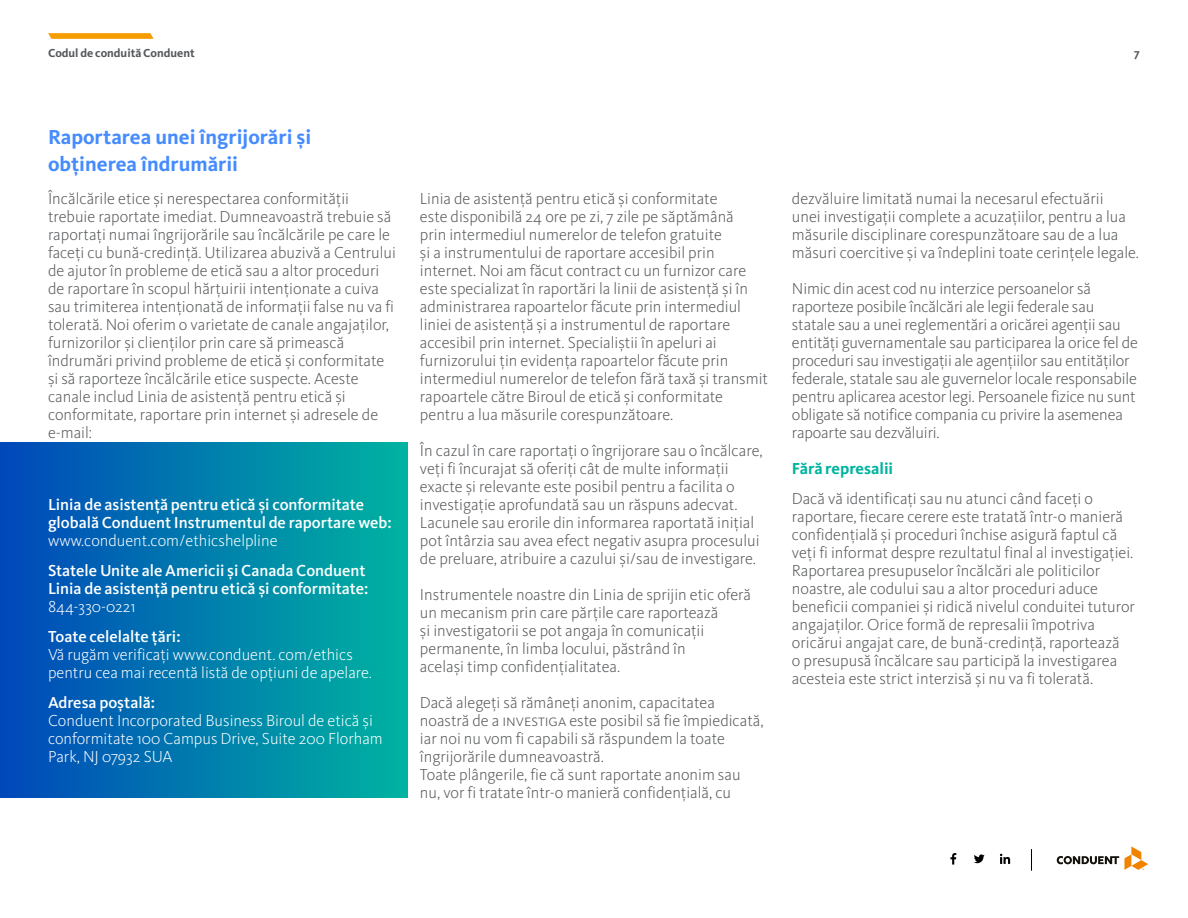
<style>
.page{position:relative;width:1188px;height:918px;background:#fff}
.page>*{position:absolute;margin:0;border:0;box-sizing:border-box;transform-origin:0 0}
.t1{font:700 21px/27px "Kievit Pro";color:#468cff}
.t2{font:300 16.5px/18px "Kievit Pro";color:#55585a}
.t3{font:300 16.5px/18px "Kievit Pro";color:#fff}
.t4{font:500 16.5px/18px "Kievit Pro";color:#fff}
.t5{font:700 16.5px "Kievit Pro";color:#00b4a0}
.t6{font:700 12px "Kievit Pro";color:#55585a}
</style>
<div class="page">
<div style="left:0;top:442px;width:408px;height:356px;background:linear-gradient(to right,#0047ba,#00b3a0)"></div>
<svg style="left:974px;top:854px;width:11px;height:9px"></svg>
<svg style="left:1000px;top:854px;width:10px;height:10px"></svg>
<svg style="left:950px;top:853px;width:6px;height:12px"></svg>
<svg style="left:1031px;top:849px;width:1px;height:22px"></svg>
<svg style="left:48px;top:33px;width:106px;height:6px"></svg>
<svg style="left:1057px;top:846px;width:91px;height:24px"></svg>
<p class="t6" style="left:48px;top:46px;width:148px">Codul de conduită Conduent</p>
<p class="t6" style="left:1134px;top:46px;width:7px">7</p>
<p class="t1" style="left:48px;top:123px;width:265px">Raportarea unei îngrijorări şi obţinerea îndrumării</p>
<p class="t2" style="left:48px;top:189px;width:350px">Încălcările etice şi nerespectarea conformităţii trebuie raportate imediat. Dumneavoastră trebuie să raportaţi numai îngrijorările sau încălcările pe care le faceţi cu bună-credinţă. Utilizarea abuzivă a Centrului de ajutor în probleme de etică sau a altor proceduri de raportare în scopul hărţuirii intenţionate a cuiva sau trimiterea intenţionată de informaţii false nu va fi tolerată. Noi oferim o varietate de canale angajaţilor, furnizorilor şi clienţilor prin care să primească îndrumări privind probleme de etică şi conformitate şi să raporteze încălcările etice suspecte. Aceste canale includ Linia de asistență pentru etică și conformitate, raportare prin internet şi adresele de e-mail:</p>
<p class="t4" style="left:48px;top:495px;width:345px">Linia de asistenţă pentru etică și conformitate globală Conduent Instrumentul de raportare web:</p>
<p class="t3" style="left:48px;top:531px;width:231px">www.conduent.com/ethicshelpline</p>
<p class="t4" style="left:48px;top:561px;width:322px">Statele Unite ale Americii şi Canada Conduent<br>Linia de asistenţă pentru etică și conformitate:</p>
<p class="t3" style="left:48px;top:597px;width:89px">844-330-0221</p>
<p class="t4" style="left:48px;top:627px;width:134px">Toate celelalte țări:</p>
<p class="t3" style="left:48px;top:645px;width:325px">Vă rugăm verificați www.conduent. com/ethics pentru cea mai recentă listă de opțiuni de apelare.</p>
<p class="t4" style="left:48px;top:693px;width:109px">Adresa poştală:</p>
<p class="t3" style="left:48px;top:711px;width:336px">Conduent Incorporated Business Biroul de etică și conformitate 100 Campus Drive, Suite 200 Florham<br>Park, NJ 07932 SUA</p>
<p class="t2" style="left:420px;top:189px;width:350px">Linia de asistenţă pentru etică și conformitate<br>este disponibilă 24 ore pe zi, 7 zile pe săptămână<br>prin intermediul numerelor de telefon gratuite<br>şi a instrumentului de raportare accesibil prin internet. Noi am făcut contract cu un furnizor care este specializat în raportări la linii de asistenţă şi în administrarea rapoartelor făcute prin intermediul liniei de asistenţă şi a instrumentul de raportare accesibil prin internet. Specialiştii în apeluri ai furnizorului ţin evidenţa rapoartelor făcute prin intermediul numerelor de telefon fără taxă şi transmit rapoartele către Biroul de etică și conformitate pentru a lua măsurile corespunzătoare.</p>
<p class="t2" style="left:420px;top:442px;width:344px">În cazul în care raportaţi o îngrijorare sau o încălcare, veţi fi încurajat să oferiţi cât de multe informaţii exacte şi relevante este posibil pentru a facilita o investigaţie aprofundată sau un răspuns adecvat.<br>Lacunele sau erorile din informarea raportată iniţial pot întârzia sau avea efect negativ asupra procesului de preluare, atribuire a cazului şi/sau de investigare.</p>
<p class="t2" style="left:420px;top:586px;width:333px">Instrumentele noastre din Linia de sprijin etic oferă un mecanism prin care părţile care raportează<br>şi investigatorii se pot angaja în comunicaţii permanente, în limba locului, păstrând în<br>acelaşi timp confidenţialitatea.</p>
<p class="t2" style="left:420px;top:694px;width:345px">Dacă alegeţi să rămâneți anonim, capacitatea noastră de a investiga este posibil să fie împiedicată, iar noi nu vom fi capabili să răspundem la toate îngrijorările dumneavoastră.<br>Toate plângerile, fie că sunt raportate anonim sau nu, vor fi tratate într-o manieră confidenţială, cu</p>
<p class="t2" style="left:792px;top:190px;width:348px">dezvăluire limitată numai la necesarul efectuării<br>unei investigaţii complete a acuzaţiilor, pentru a lua măsurile disciplinare corespunzătoare sau de a lua măsuri coercitive şi va îndeplini toate cerințele legale.</p>
<p class="t2" style="left:792px;top:280px;width:347px">Nimic din acest cod nu interzice persoanelor să raporteze posibile încălcări ale legii federale sau statale sau a unei reglementări a oricărei agenţii sau entităţi guvernamentale sau participarea la orice fel de proceduri sau investigaţii ale agenţiilor sau entităţilor federale, statale sau ale guvernelor locale responsabile pentru aplicarea acestor legi. Persoanele fizice nu sunt obligate să notifice compania cu privire la asemenea rapoarte sau dezvăluiri.</p>
<p class="t5" style="left:792px;top:459px;width:103px">Fără represalii</p>
<p class="t2" style="left:792px;top:490px;width:344px">Dacă vă identificaţi sau nu atunci când faceţi o raportare, fiecare cerere este tratată într-o manieră confidenţială şi proceduri închise asigură faptul că veţi fi informat despre rezultatul final al investigaţiei.<br>Raportarea presupuselor încălcări ale politicilor noastre, ale codului sau a altor proceduri aduce beneficii companiei şi ridică nivelul conduitei tuturor angajaţilor. Orice formă de represalii împotriva oricărui angajat care, de bună-credință, raportează<br>o presupusă încălcare sau participă la investigarea acesteia este strict interzisă şi nu va fi tolerată.</p>
</div>
